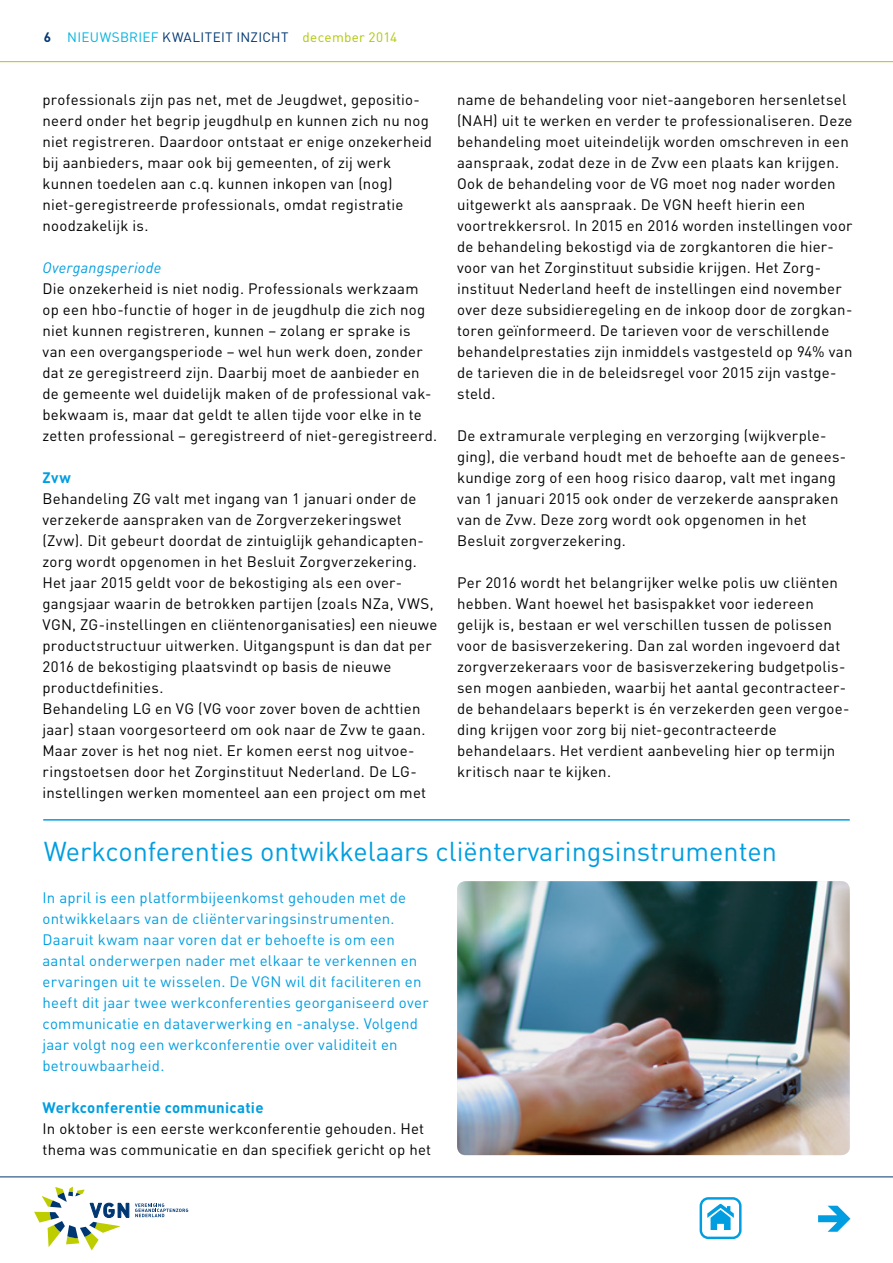
<style>
.page{position:relative;width:893px;height:1263px;background:#fff}
.page>*{position:absolute;margin:0;border:0;box-sizing:border-box;transform-origin:0 0}
.t1{font:27px "DIN";color:#009ee0}
.t2{font:15px/21px "DIN";letter-spacing:.015em;color:#000}
.t3{font:15px/21px "DIN";letter-spacing:.015em;color:#009ee0}
.t4{font:700 15px "DIN";letter-spacing:.015em;color:#009ee0}
.t5{font:italic 15px "DIN";letter-spacing:.015em;color:#009ee0}
.t6{font:13.5px "DIN";letter-spacing:.025em;color:#003772}
.s1{font-weight:700}
.s2{color:#00b4de}
.s3{color:#b1c800}
</style>
<div class="page">
<svg style="left:135px;top:1203px;width:53px;height:14px"></svg>
<svg style="left:34px;top:1187px;width:95px;height:63px"></svg>
<hr style="left:0;top:1176px;width:893px;height:1px;background:#003772">
<hr style="left:0;top:61px;width:893px;height:1px;background:#b1c800">
<svg style="left:700px;top:1197px;width:41px;height:42px"></svg>
<svg style="left:818px;top:1206px;width:32px;height:26px"></svg>
<hr style="left:43px;top:819px;width:807px;height:2px;background:#009ee0">
<img style="left:457px;top:881px;width:393px;height:274px">
<p class="t6" style="left:44px;top:29px;width:355px"><span class="s1">6</span> <span class="s2">Nieuwsbrief</span> KWALITEIT I NZICHT <span class="s3">december 2014</span></p>
<p class="t2" style="left:43px;top:89px;width:391px">professionals zijn pas net, met de Jeugdwet, gepositio&shy;neerd onder het begrip jeugdhulp en kunnen zich nu nog niet registreren. Daardoor ontstaat er enige onzekerheid bij aanbieders, maar ook bij gemeenten, of zij werk kunnen toedelen aan c.q. kunnen inkopen van (nog) niet-geregistreerde professionals, omdat registratie noodzakelijk is.</p>
<p class="t5" style="left:43px;top:258px;width:120px">Overgangsperiode</p>
<p class="t2" style="left:43px;top:278px;width:396px">Die onzekerheid is niet nodig. Professionals werkzaam op een hbo-functie of hoger in de jeugdhulp die zich nog niet kunnen registreren, kunnen – zolang er sprake is van een overgangsperiode – wel hun werk doen, zonder dat ze geregistreerd zijn. Daarbij moet de aanbieder en de gemeente wel duidelijk maken of de professional vak&shy;bekwaam is, maar dat geldt te allen tijde voor elke in te zetten professional – geregistreerd of niet-geregistreerd.</p>
<p class="t4" style="left:43px;top:468px;width:30px">Zvw</p>
<p class="t2" style="left:43px;top:488px;width:396px">Behandeling ZG valt met ingang van 1 januari onder de verzekerde aanspraken van de Zorgverzekeringswet (Zvw). Dit gebeurt doordat de zintuiglijk gehandicapten&shy;zorg wordt opgenomen in het Besluit Zorgverzekering.<br>Het jaar 2015 geldt voor de bekostiging als een over&shy;gangsjaar waarin de betrokken partijen (zoals NZa, VWS, VGN, ZG-instellingen en cliëntenorganisaties) een nieuwe productstructuur uitwerken. Uitgangspunt is dan dat per 2016 de bekostiging plaatsvindt op basis de nieuwe productdefinities.<br>Behandeling LG en VG (VG voor zover boven de achttien jaar) staan voorgesorteerd om ook naar de Zvw te gaan.<br>Maar zover is het nog niet. Er komen eerst nog uitvoe&shy;ringstoetsen door het Zorginstituut Nederland. De LG&shy;instellingen werken momenteel aan een project om met</p>
<p class="t2" style="left:457px;top:89px;width:397px">name de behandeling voor niet-aangeboren hersenletsel (NAH) uit te werken en verder te professionaliseren. Deze behandeling moet uiteindelijk worden omschreven in een aanspraak, zodat deze in de Zvw een plaats kan krijgen.<br>Ook de behandeling voor de VG moet nog nader worden uitgewerkt als aanspraak. De VGN heeft hierin een voortrekkersrol. I n 2015 en 2016 worden instellingen voor de behandeling bekostigd via de zorgkantoren die hier&shy;voor van het Zorginstituut subsidie krijgen. Het Zorg&shy;instituut Nederland heeft de instellingen eind november over deze subsidieregeling en de inkoop door de zorgkan&shy;toren geïnformeerd. De tarieven voor de verschillende behandelprestaties zijn inmiddels vastgesteld op 94% van de tarieven die in de beleidsregel voor 2015 zijn vastge&shy;steld.</p>
<p class="t2" style="left:457px;top:425px;width:391px">De extramurale verpleging en verzorging (wijkverple&shy;ging), die verband houdt met de behoefte aan de genees&shy;kundige zorg of een hoog risico daarop, valt met ingang van 1 januari 2015 ook onder de verzekerde aanspraken van de Zvw. Deze zorg wordt ook opgenomen in het Besluit zorgverzekering.</p>
<p class="t2" style="left:457px;top:572px;width:394px">Per 2016 wordt het belangrijker welke polis uw cliënten hebben. Want hoewel het basispakket voor iedereen gelijk is, bestaan er wel verschillen tussen de polissen voor de basisverzekering. Dan zal worden ingevoerd dat zorgverzekeraars voor de basisverzekering budgetpolis&shy;sen mogen aanbieden, waarbij het aantal gecontracteer&shy;de behandelaars beperkt is én verzekerden geen vergoe&shy;ding krijgen voor zorg bij niet-gecontracteerde behandelaars. Het verdient aanbeveling hier op termijn kritisch naar te kijken.</p>
<h1 class="t1" style="left:44px;top:834px;width:734px">Werkconferenties ontwikkelaars cliëntervaringsinstrumenten</h1>
<p class="t3" style="left:43px;top:887px;width:388px">In april is een platformbijeenkomst gehouden met de ontwikkelaars van de cliëntervaringsinstrumenten.<br>Daaruit kwam naar voren dat er behoefte is om een aantal onderwerpen nader met elkaar te verkennen en ervaringen uit te wisselen. De VGN wil dit faciliteren en heeft dit jaar twee werkconferenties georganiseerd over communicatie en dataverwerking en -analyse. Volgend jaar volgt nog een werkconferentie over validiteit en betrouwbaarheid.</p>
<p class="t4" style="left:43px;top:1098px;width:223px">Werkconferentie communicatie</p>
<p class="t2" style="left:43px;top:1118px;width:390px">In oktober is een eerste werkconferentie gehouden. Het thema was communicatie en dan specifiek gericht op het</p>
</div>
